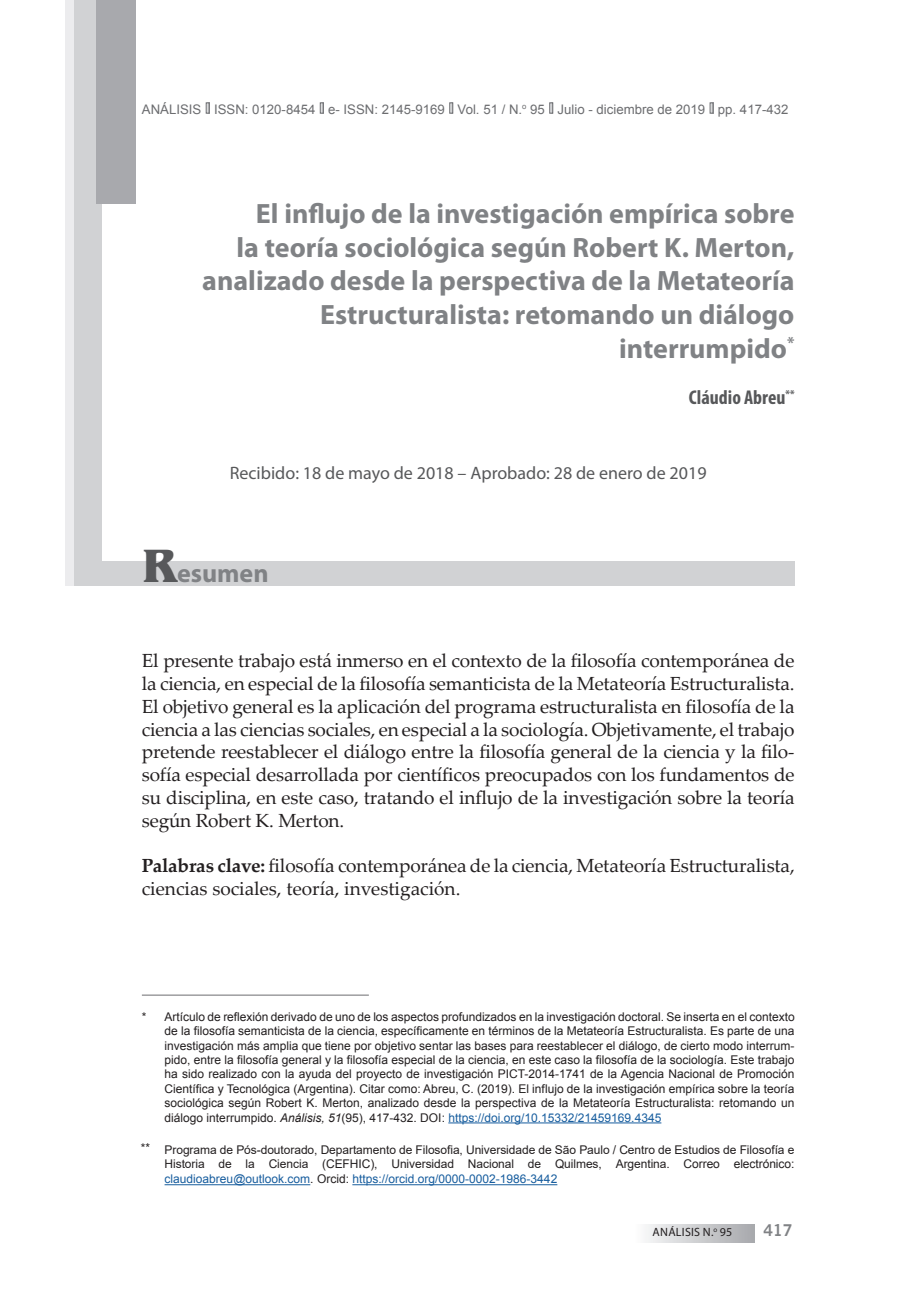
<style>
.page{position:relative;width:908px;height:1304px;background:#fff}
.page>*{position:absolute;margin:0;border:0;box-sizing:border-box;transform-origin:0 0}
.t1{font:700 28px/33.6px "Myriad Pro";color:#808285;text-align:right}
.t2{font:700 26px "Myriad Pro";color:#808285}
.t3{font:700 condensed 20px "Myriad Pro";color:#57585a}
.t4{font:19px/22.8px "Palatino Linotype";letter-spacing:-.01em;color:#231f20;text-align:justify}
.t5{font:18px "Myriad Pro";color:#57585a}
.t6{font:700 16px "News Gothic BT";color:#808285}
.t7{font:13.2px "Arial";color:#6c6d70}
.t8{font:12px/14.4px "Arial";color:#231f20;text-align:justify}
.t9{font:12px "Myriad Pro";letter-spacing:.02em;color:#231f20}
.s1{color:#fff}
.s2{font-family:"Benguiat IT Cby BT";font-size:48px;color:#57585a}
.s3{font-weight:700}
.s4{font-style:italic}
.s5{color:#175d9e}
</style>
<div class="page">
<div style="left:633px;top:1224px;width:121px;height:19px;background:linear-gradient(to right,#fdfefe,#a7a8ac)"></div>
<div style="left:83px;top:562px;width:711px;height:24px;background:#d1d2d4"></div>
<div style="left:71px;top:0;width:31px;height:586px;background:#d1d2d4"></div>
<div style="left:65px;top:0;width:8px;height:586px;background:#ececee"></div>
<div style="left:96px;top:0;width:40px;height:203px;background:#a8a9ad"></div>
<hr style="left:142px;top:995px;width:227px;height:1px;background:#6c6d70">
<hr style="left:448px;top:1122px;width:213px;height:1px;background:#175d9e">
<div style="left:205px;top:102px;width:5px;height:12px;border:1px solid #6c6d70"></div>
<div style="left:319px;top:102px;width:4px;height:12px;border:1px solid #6c6d70"></div>
<div style="left:449px;top:102px;width:4px;height:12px;border:1px solid #6c6d70"></div>
<div style="left:549px;top:102px;width:4px;height:12px;border:1px solid #6c6d70"></div>
<div style="left:709px;top:102px;width:4px;height:12px;border:1px solid #6c6d70"></div>
<hr style="left:164px;top:1184px;width:146px;height:1px;background:#175d9e">
<hr style="left:352px;top:1184px;width:205px;height:1px;background:#175d9e">
<p class="t7" style="left:142px;top:102px;width:647px">ANÁLISIS ISSN: 0120-8454 e- ISSN: 2145-9169 Vol. 51 / N.<sup>o</sup> 95 Julio - diciembre de 2019 pp. 417-432</p>
<h1 class="t1" style="left:202px;top:196px;width:593px">El influjo de la investigación empírica sobre<br>la teoría sociológica según Robert K. Merton, analizado desde la perspectiva de la Metateoría Estructuralista: retomando un diálogo interrumpido<sup>*</sup></h1>
<h3 class="t3" style="left:671px;top:385px;width:124px"><span class="s1">12</span>Cláudio Abreu<sup>**</sup></h3>
<h3 class="t5" style="left:230px;top:462px;width:478px">Recibido: 18 de mayo de 2018 – Aprobado: 28 de enero de 2019</h3>
<h2 class="t2" style="left:142px;top:556px;width:128px"><span class="s2">R</span>esumen</h2>
<p class="t4" style="left:142px;top:649px;width:654px">El presente trabajo está inmerso en el contexto de la filosofía contemporánea de la ciencia, en especial de la filosofía semanticista de la Metateoría Estructuralista.<br>El objetivo general es la aplicación del programa estructuralista en filosofía de la ciencia a las ciencias sociales, en especial a la sociología. Objetivamente, el trabajo pretende reestablecer el diálogo entre la filosofía general de la ciencia y la filo&shy;sofía especial desarrollada por científicos preocupados con los fundamentos de su disciplina, en este caso, tratando el influjo de la investigación sobre la teoría según Robert K. Merton.</p>
<h3 class="t4" style="left:142px;top:854px;width:654px"><span class="s3">Palabras clave:</span> filosofía contemporánea de la ciencia, Metateoría Estructuralista, ciencias sociales, teoría, investigación.</h3>
<p class="t8" style="left:164px;top:1009px;width:631px;text-indent:-23px">* Artículo de reflexión derivado de uno de los aspectos profundizados en la investigación doctoral. Se inserta en el contexto de la filosofía semanticista de la ciencia, específicamente en términos de la Metateoría Estructuralista. Es parte de una investigación más amplia que tiene por objetivo sentar las bases para reestablecer el diálogo, de cierto modo interrum&shy;pido, entre la filosofía general y la filosofía especial de la ciencia, en este caso la filosofía de la sociología. Este trabajo ha sido realizado con la ayuda del proyecto de investigación PICT-2014-1741 de la Agencia Nacional de Promoción Científica y Tecnológica (Argentina). Citar como: Abreu, C. (2019). El influjo de la investigación empírica sobre la teoría sociológica según Robert K. Merton, analizado desde la perspectiva de la Metateoría Estructuralista: retomando un diálogo interrumpido. <span class="s4">Análisis, 51</span>(95), 417-432. DOI: <span class="s5">https://doi.org/10.15332/21459169.4345</span></p>
<p class="t8" style="left:164px;top:1142px;width:631px">Programa de Pós-doutorado, Departamento de Filosofia, Universidade de São Paulo / Centro de Estudios de Filosofía e Historia de la Ciencia (CEFHIC), Universidad Nacional de Quilmes, Argentina. Correo electrónico: <span class="s5">claudioabreu@outlook.com</span>. Orcid: <span class="s5">https://orcid.org/0000-0002-1986-3442</span></p>
<p class="t8" style="left:141px;top:1140px;width:11px">**</p>
<p class="t9" style="left:652px;top:1225px;width:81px">ANÁLISIS N.<sup>o</sup> 95</p>
<h3 class="t6" style="left:763px;top:1221px;width:31px">417</h3>
</div>
